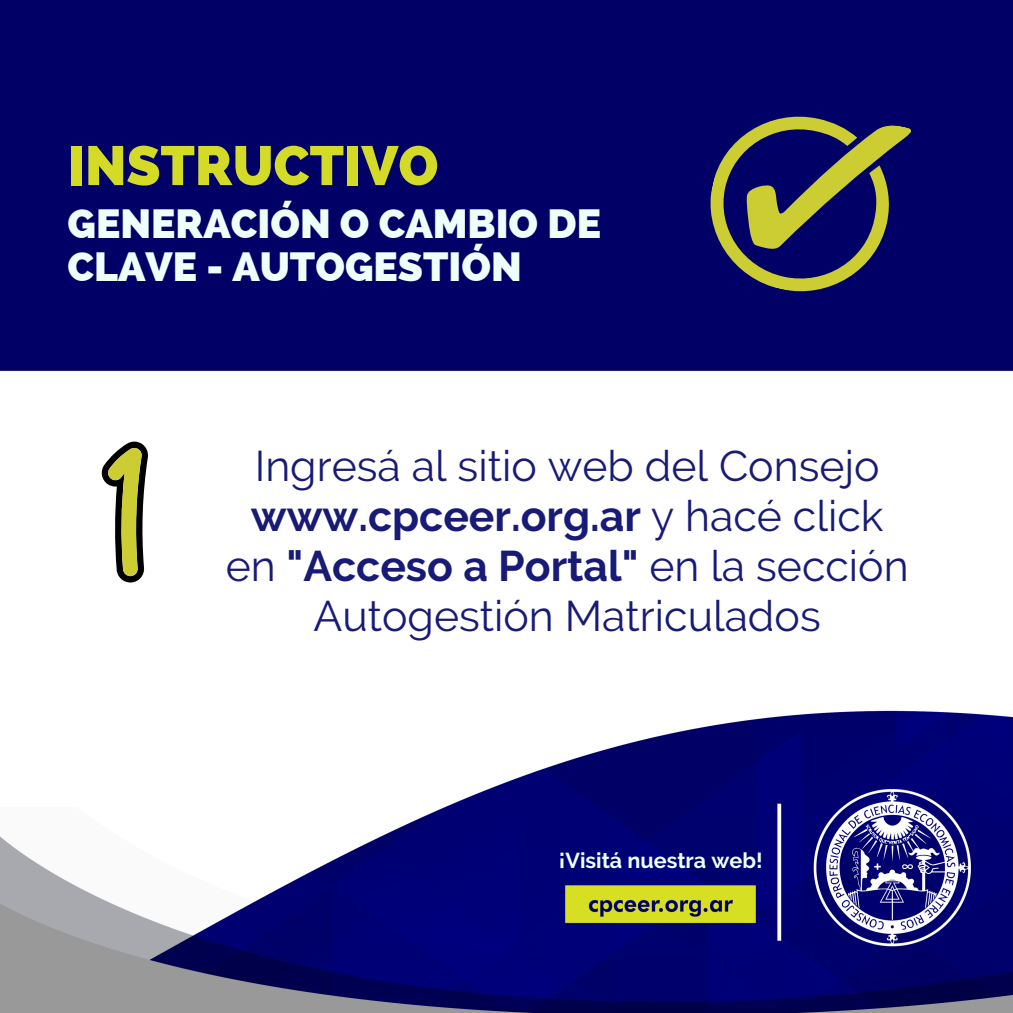
<style>
.page{position:relative;width:1013px;height:1013px;background:#fff}
.page>*{position:absolute;margin:0;border:0;box-sizing:border-box;transform-origin:0 0}
.t1{font:800 55.12px "Raleway";color:#d3db26}
.t2{font:42.75px/50px "Raleway";color:#181b76;text-align:center}
.t3{font:800 40.75px/43.9px "Raleway";color:#eefffc}
.t4{font:700 21.5px "Raleway";color:#eefffc}
.s1{font-weight:700}
</style>
<div class="page">
<img style="left:0;top:0;width:1012px;height:1012px">
<svg style="left:101px;top:441px;width:48px;height:141px"></svg>
<svg style="left:694px;top:100px;width:211px;height:208px;background:#23235c"></svg>
<svg style="left:737px;top:97px;width:174px;height:176px;background:#3b3b57"></svg>
<h2 class="t1" style="left:67px;top:133px;width:372px">INSTRUCTIVO</h2>
<p class="t3" style="left:67px;top:201px;width:535px">GENERACIÓN O CAMBIO DE<br>CLAVE - AUTOGESTIÓN</p>
<h1 class="t2" style="left:226px;top:441px;width:684px">Ingresá al sitio web del Consejo <span class="s1">www.cpceer.org.ar</span> y hacé click en <span class="s1">"Acceso a Portal"</span> en la sección<br>Autogestión Matriculados</h1>
<p class="t4" style="left:559px;top:847px;width:205px">¡Visitá nuestra web!</p>
</div>
